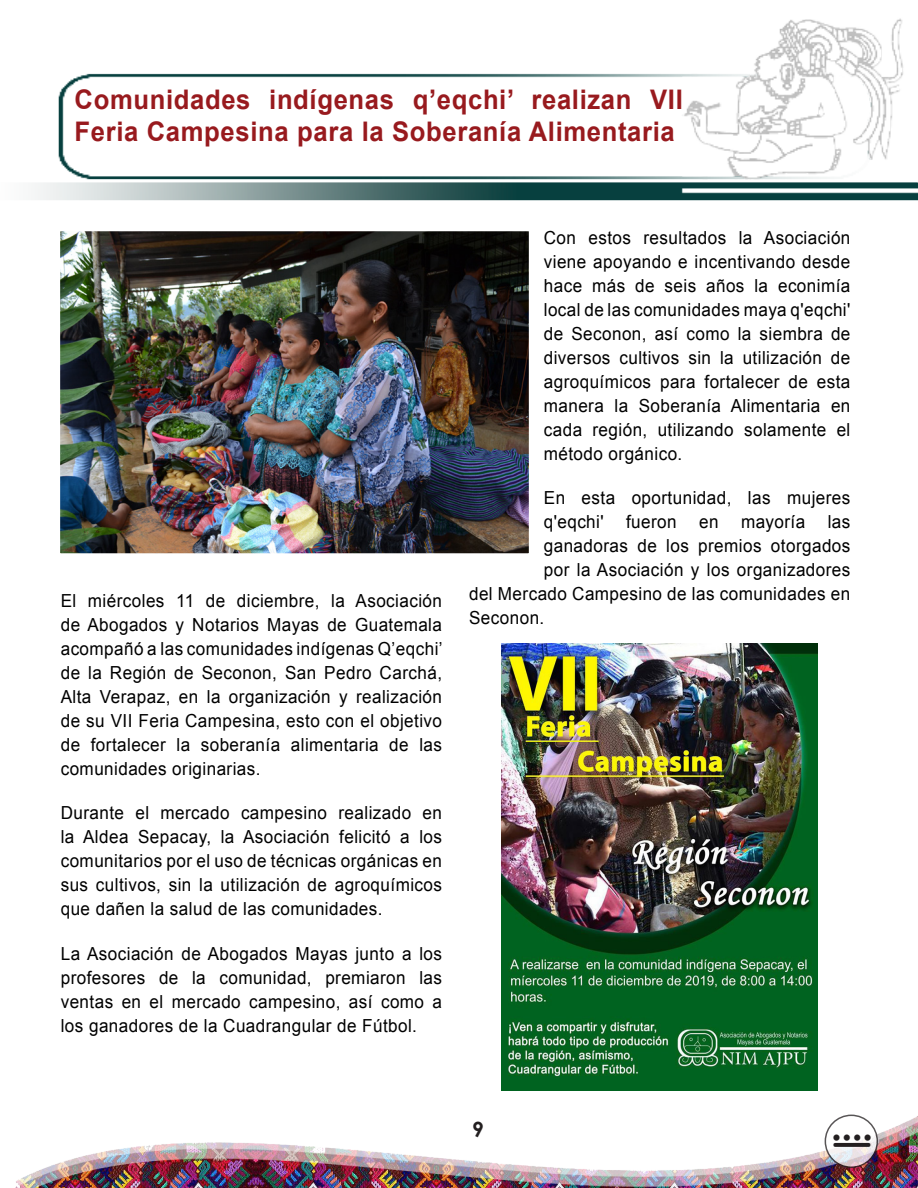
<style>
.page{position:relative;width:918px;height:1188px;background:#fff}
.page>*{position:absolute;margin:0;border:0;box-sizing:border-box;transform-origin:0 0}
.t1{font:36px "Ajilabalil Maya Naoj";color:#231f20}
.Titulo_01{font:700 27px/32.4px "Arial";letter-spacing:.025em;color:#981a1e;scale:.95 1}
.t2{font:700 21px "Century Gothic";color:#231f20}
.Párrafo{font:18px/24px "Arial";letter-spacing:.025em;color:#000;text-align:justify;scale:.95 1}
</style>
<div class="page">
<img style="left:15px;top:1114px;width:903px;height:74px">
<svg style="left:825px;top:1115px;width:52px;height:52px"></svg>
<div style="left:825px;top:1115px;width:53px;height:53px;border:2px solid #231f20;border-radius:50%"></div>
<img style="left:34px;top:18px;width:883px;height:183px">
<img style="left:61px;top:232px;width:467px;height:320px">
<img style="left:501px;top:644px;width:317px;height:447px">
<p class="Titulo_01" style="left:75px;top:84px;width:642px">Comunidades indígenas q’eqchi’ realizan VII<br>Feria Campesina para la Soberanía Alimentaria</p>
<p class="Párrafo" style="left:61px;top:589px;width:404px">El miércoles 11 de diciembre, la Asociación de Abogados y Notarios Mayas de Guatemala acompañó a las comunidades indígenas Q’eqchi’ de la Región de Seconon, San Pedro Carchá, Alta Verapaz, en la organización y realización de su VII Feria Campesina, esto con el objetivo de fortalecer la soberanía alimentaria de las comunidades originarias.</p>
<p class="Párrafo" style="left:61px;top:801px;width:403px">Durante el mercado campesino realizado en la Aldea Sepacay, la Asociación felicitó a los comunitarios por el uso de técnicas orgánicas en sus cultivos, sin la utilización de agroquímicos que dañen la salud de las comunidades.</p>
<p class="Párrafo" style="left:61px;top:941px;width:403px">La Asociación de Abogados Mayas junto a los profesores de la comunidad, premiaron las ventas en el mercado campesino, así como a los ganadores de la Cuadrangular de Fútbol.</p>
<p class="Párrafo" style="left:544px;top:226px;width:324px">Con estos resultados la Asociación viene apoyando e incentivando desde hace más de seis años la econimía local de las comunidades maya q'eqchi' de Seconon, así como la siembra de diversos cultivos sin la utilización de agroquímicos para fortalecer de esta manera la Soberanía Alimentaria en cada región, utilizando solamente el método orgánico.</p>
<p class="Párrafo" style="left:544px;top:486px;width:324px">En esta oportunidad, las mujeres</p>
<p class="Párrafo" style="left:544px;top:510px;width:324px">q'eqchi' fueron en mayoría las</p>
<p class="Párrafo" style="left:544px;top:534px;width:324px">ganadoras de los premios otorgados</p>
<p class="Párrafo" style="left:544px;top:558px;width:324px">por la Asociación y los organizadores</p>
<p class="Párrafo" style="left:469px;top:582px;width:403px">del Mercado Campesino de las comunidades en</p>
<p class="Párrafo" style="left:469px;top:606px;width:81px">Seconon.</p>
<p class="t2" style="left:472px;top:1114px;width:13px">9</p>
<p class="t1" style="left:833px;top:1115px;width:41px">9</p>
</div>
